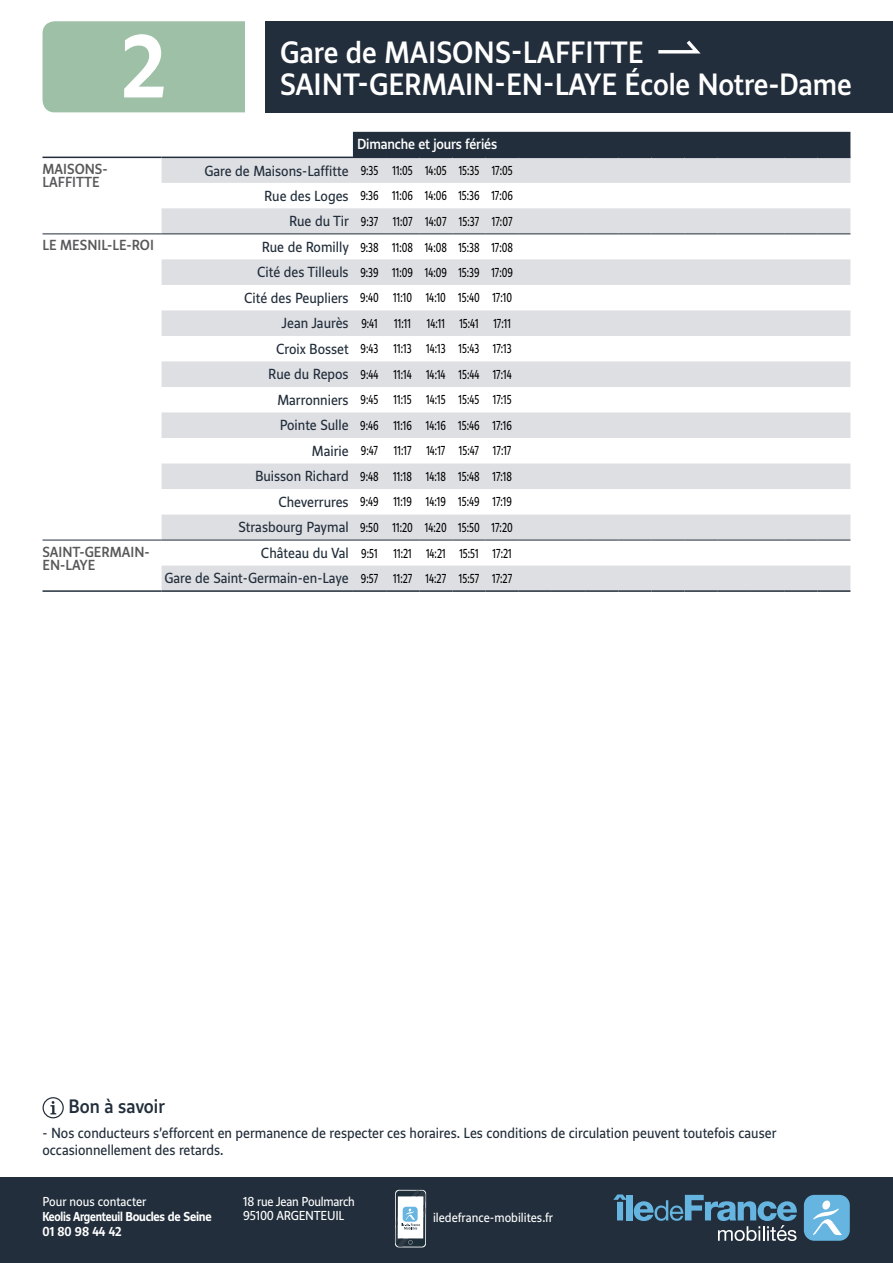
<style>
.page{position:relative;width:893px;height:1263px;background:#fff}
.page>*{position:absolute;margin:0;border:0;box-sizing:border-box;transform-origin:0 0}
.t1{font:700 82.5px "IDF Voyageur";color:#fff}
.t2{font:500 28.5px/31.5px "IDF Voyageur";letter-spacing:-.005em;color:#fff}
.t3{font:500 18px "IDF Voyageur";color:#222e3b}
.t4{font:13.5px/16.2px "IDF Voyageur";color:#222e3b}
.t5{font:500 13.5px/13.5px "IDF Voyageur";color:#58585a}
.t6{font:500 13.5px "IDF Voyageur";letter-spacing:-.01em;color:#fff}
.t7{font:12px/25.5px "IDF Voyageur";color:#000;text-align:right;scale:.8 1}
.t8{font:12px/14.4px "IDF Voyageur";letter-spacing:-.005em;color:#fff}
.t9{font:700 12px/15px "IDF Voyageur";letter-spacing:-.02em;color:#fff;scale:.93 1}
.s1{font-size:13.5px;color:#222e3b}
.s2{font-size:12px;color:#000}
</style>
<div class="page">
<div style="left:0;top:1178px;width:893px;height:85px;background:#222e3b"></div>
<svg style="left:613px;top:1194px;width:13px;height:26px"></svg>
<div style="left:626px;top:1195px;width:6px;height:25px;background:#66b5e1"></div>
<svg style="left:634px;top:1195px;width:163px;height:46px"></svg>
<div style="left:804px;top:1195px;width:46px;height:46px;background:#66b5e1;border-radius:10px"></div>
<svg style="left:813px;top:1200px;width:29px;height:35px"></svg>
<div style="left:43px;top:1097px;width:21px;height:21px;border:1px solid #222e3b;border-radius:50%"></div>
<svg style="left:50px;top:1101px;width:6px;height:13px"></svg>
<div style="left:43px;top:21px;width:202px;height:91px;background:#9dc0a6"></div>
<svg style="left:395px;top:1190px;width:31px;height:57px"></svg>
<svg style="left:396px;top:1190px;width:29px;height:56px"></svg>
<svg style="left:396px;top:1191px;width:29px;height:55px"></svg>
<div style="left:265px;top:21px;width:628px;height:91px;background:#222e3b"></div>
<svg style="left:658px;top:40px;width:43px;height:14px"></svg>
<div style="left:353px;top:132px;width:497px;height:25px;background:#222e3b"></div>
<svg style="left:162px;top:158px;width:688px;height:432px;fill:#dedfe3"></svg>
<hr style="left:43px;top:157px;width:119px;height:1px;background:#222e3b">
<hr style="left:162px;top:157px;width:191px;height:1px;background:#222e3b">
<hr style="left:353px;top:157px;width:33px;height:1px;background:#222e3b">
<hr style="left:386px;top:157px;width:33px;height:1px;background:#222e3b">
<hr style="left:419px;top:157px;width:33px;height:1px;background:#222e3b">
<hr style="left:452px;top:157px;width:34px;height:1px;background:#222e3b">
<hr style="left:486px;top:157px;width:33px;height:1px;background:#222e3b">
<hr style="left:519px;top:157px;width:33px;height:1px;background:#222e3b">
<hr style="left:552px;top:157px;width:33px;height:1px;background:#222e3b">
<hr style="left:585px;top:157px;width:33px;height:1px;background:#222e3b">
<hr style="left:618px;top:157px;width:33px;height:1px;background:#222e3b">
<hr style="left:651px;top:157px;width:34px;height:1px;background:#222e3b">
<hr style="left:685px;top:157px;width:33px;height:1px;background:#222e3b">
<hr style="left:718px;top:157px;width:33px;height:1px;background:#222e3b">
<hr style="left:751px;top:157px;width:33px;height:1px;background:#222e3b">
<hr style="left:784px;top:157px;width:33px;height:1px;background:#222e3b">
<hr style="left:817px;top:157px;width:33px;height:1px;background:#222e3b">
<hr style="left:43px;top:540px;width:119px;height:1px;background:#222e3b">
<hr style="left:162px;top:540px;width:191px;height:1px;background:#222e3b">
<hr style="left:353px;top:540px;width:33px;height:1px;background:#222e3b">
<hr style="left:386px;top:540px;width:33px;height:1px;background:#222e3b">
<hr style="left:419px;top:540px;width:33px;height:1px;background:#222e3b">
<hr style="left:452px;top:540px;width:34px;height:1px;background:#222e3b">
<hr style="left:486px;top:540px;width:33px;height:1px;background:#222e3b">
<hr style="left:519px;top:540px;width:33px;height:1px;background:#222e3b">
<hr style="left:552px;top:540px;width:33px;height:1px;background:#222e3b">
<hr style="left:585px;top:540px;width:33px;height:1px;background:#222e3b">
<hr style="left:618px;top:540px;width:33px;height:1px;background:#222e3b">
<hr style="left:651px;top:540px;width:34px;height:1px;background:#222e3b">
<hr style="left:685px;top:540px;width:33px;height:1px;background:#222e3b">
<hr style="left:718px;top:540px;width:33px;height:1px;background:#222e3b">
<hr style="left:751px;top:540px;width:33px;height:1px;background:#222e3b">
<hr style="left:784px;top:540px;width:33px;height:1px;background:#222e3b">
<hr style="left:817px;top:540px;width:33px;height:1px;background:#222e3b">
<hr style="left:43px;top:590px;width:119px;height:2px;background:#222e3b">
<hr style="left:162px;top:590px;width:191px;height:2px;background:#222e3b">
<hr style="left:353px;top:590px;width:33px;height:2px;background:#222e3b">
<hr style="left:386px;top:590px;width:33px;height:2px;background:#222e3b">
<hr style="left:419px;top:590px;width:33px;height:2px;background:#222e3b">
<hr style="left:452px;top:590px;width:34px;height:2px;background:#222e3b">
<hr style="left:486px;top:590px;width:33px;height:2px;background:#222e3b">
<hr style="left:519px;top:590px;width:33px;height:2px;background:#222e3b">
<hr style="left:552px;top:590px;width:33px;height:2px;background:#222e3b">
<hr style="left:585px;top:590px;width:33px;height:2px;background:#222e3b">
<hr style="left:618px;top:590px;width:33px;height:2px;background:#222e3b">
<hr style="left:651px;top:590px;width:34px;height:2px;background:#222e3b">
<hr style="left:685px;top:590px;width:33px;height:2px;background:#222e3b">
<hr style="left:718px;top:590px;width:33px;height:2px;background:#222e3b">
<hr style="left:751px;top:590px;width:33px;height:2px;background:#222e3b">
<hr style="left:784px;top:590px;width:33px;height:2px;background:#222e3b">
<hr style="left:817px;top:590px;width:33px;height:2px;background:#222e3b">
<hr style="left:43px;top:233px;width:119px;height:1px;background:#222e3b">
<hr style="left:162px;top:233px;width:191px;height:1px;background:#222e3b">
<hr style="left:353px;top:233px;width:33px;height:1px;background:#222e3b">
<hr style="left:386px;top:233px;width:33px;height:1px;background:#222e3b">
<hr style="left:419px;top:233px;width:33px;height:1px;background:#222e3b">
<hr style="left:452px;top:233px;width:34px;height:1px;background:#222e3b">
<hr style="left:486px;top:233px;width:33px;height:1px;background:#222e3b">
<hr style="left:519px;top:233px;width:33px;height:1px;background:#222e3b">
<hr style="left:552px;top:233px;width:33px;height:1px;background:#222e3b">
<hr style="left:585px;top:233px;width:33px;height:1px;background:#222e3b">
<hr style="left:618px;top:233px;width:33px;height:1px;background:#222e3b">
<hr style="left:651px;top:233px;width:34px;height:1px;background:#222e3b">
<hr style="left:685px;top:233px;width:33px;height:1px;background:#222e3b">
<hr style="left:718px;top:233px;width:33px;height:1px;background:#222e3b">
<hr style="left:751px;top:233px;width:33px;height:1px;background:#222e3b">
<hr style="left:784px;top:233px;width:33px;height:1px;background:#222e3b">
<hr style="left:817px;top:233px;width:33px;height:1px;background:#222e3b">
<h1 class="t1" style="left:121px;top:11px;width:46px">2</h1>
<h2 class="t2" style="left:280px;top:36px;width:573px">Gare de MAISONS-LAFFITTE<br>SAINT-GERMAIN-EN-LAYE École Notre-Dame</h2>
<p class="t6" style="left:357px;top:135px;width:142px">Dimanche et jours fériés</p>
<p class="t5" style="left:43px;top:162px;width:67px">MAISONS-<br>LAFFITTE</p>
<p class="t7" style="left:204px;top:158px;width:387px"><span class="s1">Gare de Maisons-Laffitte</span> 9:35 11:05 14:05 15:35 17:05<br><span class="s1">Rue des Loges</span> 9:36 11:06 14:06 15:36 17:06<br><span class="s1">Rue du Tir</span> 9:37 11:07 14:07 15:37 17:07</p>
<p class="t5" style="left:43px;top:238px;width:113px">LE MESNIL-LE-ROI</p>
<p class="t7" style="left:244px;top:234px;width:338px"><span class="s1">Rue de Romilly</span> 9:38 11:08 14:08 15:38 17:08<br><span class="s1">Cité des Tilleuls</span> 9:39 11:09 14:09 15:39 17:09<br><span class="s1">Cité des Peupliers</span> 9:40 11:10 14:10 15:40 17:10</p>
<p class="t4" style="left:281px;top:315px;width:98px">Jean Jaurès <span class="s2">9:41</span></p>
<p class="t7" style="left:394px;top:310px;width:22px">11:11</p>
<p class="t7" style="left:427px;top:310px;width:107px">14:11 15:41 17:11</p>
<p class="t4" style="left:276px;top:340px;width:104px">Croix Bosset <span class="s2">9:43</span></p>
<p class="t7" style="left:394px;top:336px;width:149px">11:13 14:13 15:43 17:13</p>
<p class="t4" style="left:268px;top:366px;width:112px">Rue du Repos <span class="s2">9:44</span></p>
<p class="t7" style="left:394px;top:361px;width:149px">11:14 14:14 15:44 17:14</p>
<p class="t4" style="left:277px;top:391px;width:103px">Marronniers <span class="s2">9:45</span></p>
<p class="t7" style="left:280px;top:387px;width:292px">11:15 14:15 15:45 17:15<br><span class="s1">Pointe Sulle</span> 9:46 11:16 14:16 15:46 17:16</p>
<p class="t4" style="left:312px;top:442px;width:68px">Mairie <span class="s2">9:47</span></p>
<p class="t7" style="left:239px;top:438px;width:344px">11:17 14:17 15:47 17:17<br><span class="s1">Buisson Richard</span> 9:48 11:18 14:18 15:48 17:18<br><span class="s1">Cheverrures</span> 9:49 11:19 14:19 15:49 17:19<br><span class="s1">Strasbourg Paymal</span> 9:50 11:20 14:20 15:50 17:20</p>
<p class="t5" style="left:43px;top:544px;width:109px">SAINT-GERMAIN-<br>EN-LAYE</p>
<p class="t4" style="left:261px;top:545px;width:118px">Château du Val <span class="s2">9:51</span></p>
<p class="t7" style="left:394px;top:540px;width:149px">11:21 14:21 15:51 17:21</p>
<p class="t4" style="left:164px;top:569px;width:349px">Gare de Saint-Germain-en-Laye <span class="s2">9:57 11:27 14:27 15:57 17:27</span></p>
<h3 class="t3" style="left:68px;top:1095px;width:98px">Bon à savoir</h3>
<p class="t4" style="left:43px;top:1125px;width:735px">- Nos conducteurs s’efforcent en permanence de respecter ces horaires. Les conditions de circulation peuvent toutefois causer occasionnellement des retards.</p>
<p class="t8" style="left:43px;top:1194px;width:105px">Pour nous contacter</p>
<p class="t9" style="left:43px;top:1208px;width:183px">Keolis Argenteuil Boucles de Seine<br>01 80 98 44 42</p>
<p class="t8" style="left:243px;top:1194px;width:113px">18 rue Jean Poulmarch<br>95100 ARGENTEUIL</p>
<p class="t8" style="left:433px;top:1210px;width:122px">iledefrance-mobilites.fr</p>
</div>
